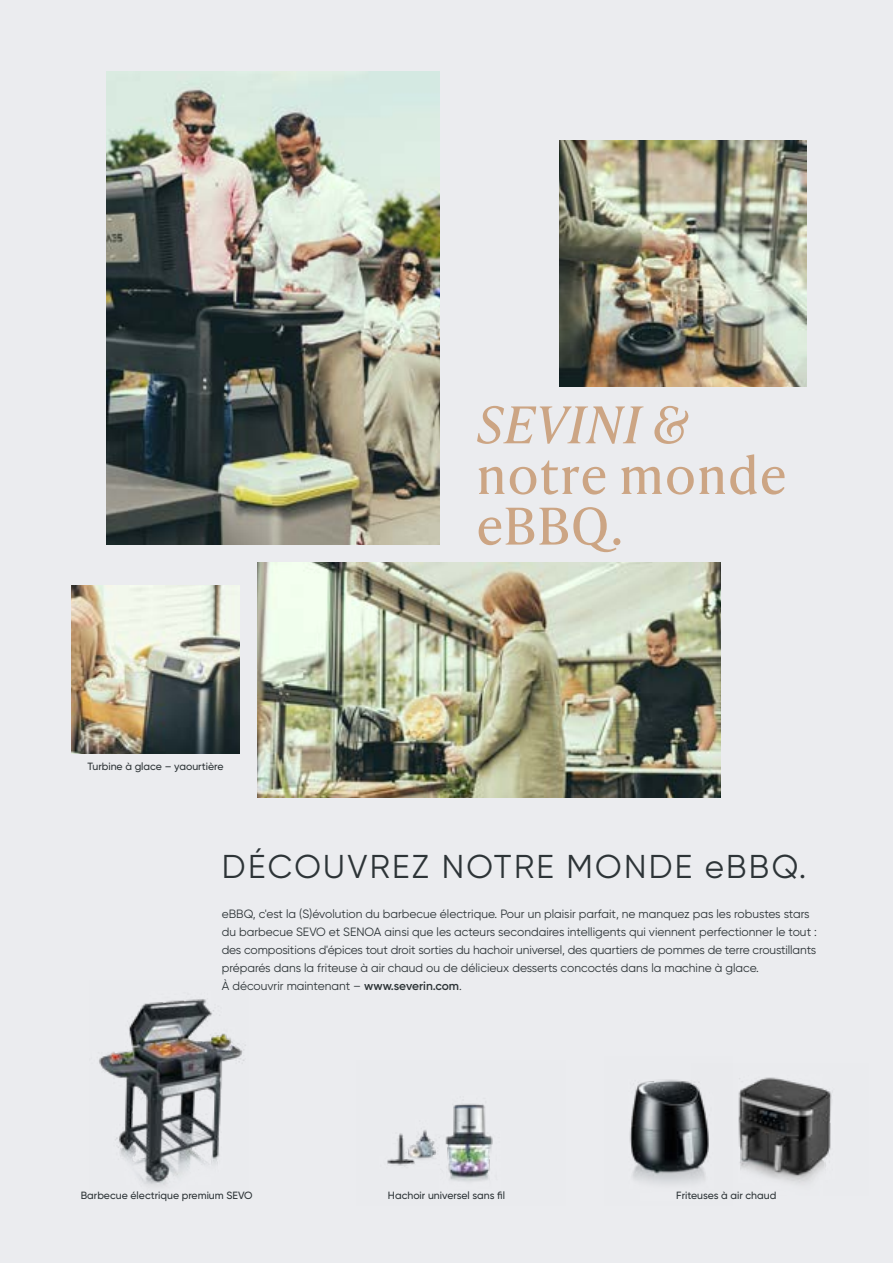
<style>
.page{position:relative;width:893px;height:1263px;background:#ebecef}
.page>*{position:absolute;margin:0;border:0;box-sizing:border-box;transform-origin:0 0}
.t1{font:50.7px/50.7px "Ivy Presto Text";letter-spacing:.01em;color:#cca584}
.t2{font:italic 50.7px "Ivy Presto Text";letter-spacing:.01em;color:#cca584}
.t3{font:33px "Gilroy";letter-spacing:.07em;color:#2d3437}
.t4{font:12px/18px "Gilroy";color:#2d3437}
.t5{font:500 10.5px "Gilroy";color:#2d3437}
.s1{font-weight:600}
</style>
<div class="page">
<img style="left:258px;top:563px;width:463px;height:234px">
<img style="left:106px;top:71px;width:333px;height:474px">
<img style="left:560px;top:140px;width:246px;height:247px">
<img style="left:71px;top:585px;width:169px;height:168px">
<img style="left:387px;top:1103px;width:106px;height:79px">
<img style="left:629px;top:1079px;width:62px;height:105px">
<img style="left:99px;top:999px;width:147px;height:187px">
<img style="left:691px;top:1077px;width:141px;height:107px">
<p class="t5" style="left:88px;top:760px;width:137px">Turbine à glace – yaourtière</p>
<h1 class="t2" style="left:476px;top:387px;width:214px">SEVINI &amp;</h1>
<h1 class="t1" style="left:476px;top:448px;width:312px">notre monde eBBQ.</h1>
<h2 class="t3" style="left:222px;top:846px;width:586px">DÉCOUVREZ NOTRE MONDE eBBQ.</h2>
<p class="t4" style="left:222px;top:904px;width:597px">eBBQ, c'est la (S)évolution du barbecue électrique. Pour un plaisir parfait, ne manquez pas les robustes stars du barbecue SEVO et SENOA ainsi que les acteurs secondaires intelligents qui viennent perfectionner le tout : des compositions d'épices tout droit sorties du hachoir universel, des quartiers de pommes de terre croustillants préparés dans la friteuse à air chaud ou de délicieux desserts concoctés dans la machine à glace.<br>À découvrir maintenant – <span class="s1">www.severin.com</span>.</p>
<p class="t5" style="left:81px;top:1189px;width:173px">Barbecue électrique premium SEVO</p>
<p class="t5" style="left:676px;top:1189px;width:102px">Friteuses à air chaud</p>
<p class="t5" style="left:388px;top:1189px;width:119px">Hachoir universel sans fil</p>
</div>
